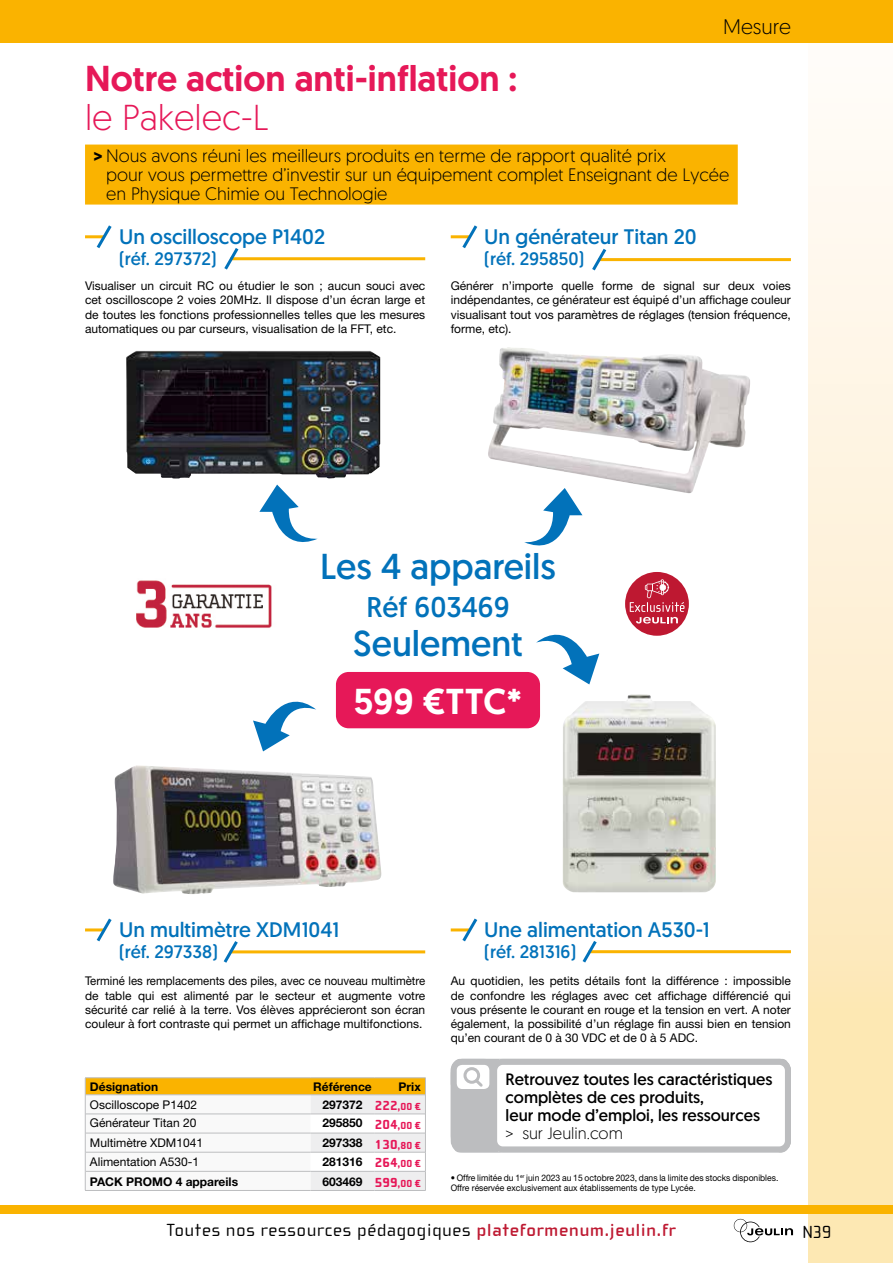
<style>
.page{position:relative;width:893px;height:1263px;background:#fff}
.page>*{position:absolute;margin:0;border:0;box-sizing:border-box;transform-origin:0 0}
.t1{font:500 36px "Geomanist";color:#e61858}
.t2{font:36px "Geomanist";color:#0272ba}
.t3{font:300 36px "Geomanist";color:#e61858}
.t4{font:500 36px "Geomanist";color:#fff}
.t5{font:28.5px "Geomanist";color:#0272ba}
.t6{font:21px "Geomanist";color:#0272ba}
.t7{font:300 21px "Geomanist";color:#000}
.t8{font:300 18px/18.8px "Geomanist";color:#000}
.t9{font:18px "Cholla Wide OT";letter-spacing:.05em;color:#000}
.t10{font:18px "Geomanist";color:#0272ba}
.t11{font:16.5px/18px "Geomanist";color:#000}
.t12{font:300 16.5px "Geomanist";color:#000}
.t13{font:12px/14.2px "Helvetica Neue";color:#000;text-align:justify}
.t14{font:12px/14.2px "Helvetica Neue";color:#000;text-align:justify;scale:.95 1}
.t15{font:700 12px "Helvetica Neue";color:#000}
.t16{font:9px/9.8px "Helvetica Neue";color:#000;scale:.95 1}
.s1{font-weight:700}
.s2{font-family:"Cholla Wide OT";font-weight:800;font-size:13.5px;color:#e61858}
.s3{font-weight:700;color:#be1a32}
</style>
<div class="page">
<div style="left:808px;top:0;width:85px;height:1263px;background:linear-gradient(to bottom,#fffdfe,#fde4ab)"></div>
<div style="left:0;top:0;width:893px;height:43px;background:#fab300"></div>
<svg style="left:734px;top:1219px;width:59px;height:23px"></svg>
<div style="left:0;top:1205px;width:893px;height:8px;background:#fab300"></div>
<hr style="left:85px;top:928px;width:19px;height:3px;background:#fab300">
<svg style="left:94px;top:918px;width:18px;height:24px"></svg>
<hr style="left:85px;top:235px;width:19px;height:3px;background:#fab300">
<svg style="left:94px;top:225px;width:18px;height:24px"></svg>
<hr style="left:451px;top:928px;width:19px;height:3px;background:#fab300">
<svg style="left:460px;top:918px;width:18px;height:24px"></svg>
<hr style="left:451px;top:235px;width:19px;height:3px;background:#fab300">
<svg style="left:460px;top:225px;width:18px;height:24px"></svg>
<div style="left:85px;top:145px;width:653px;height:60px;background:#fab300"></div>
<img style="left:563px;top:694px;width:153px;height:198px">
<img style="left:126px;top:351px;width:254px;height:127px">
<div style="left:625px;top:572px;width:64px;height:64px;background:#be1831;border-radius:50%"></div>
<hr style="left:661px;top:579px;width:3px;height:16px;background:#fff">
<svg style="left:630px;top:580px;width:54px;height:43px"></svg>
<svg style="left:536px;top:634px;width:63px;height:50px"></svg>
<svg style="left:524px;top:493px;width:58px;height:53px"></svg>
<svg style="left:253px;top:701px;width:63px;height:50px"></svg>
<div style="left:336px;top:672px;width:204px;height:56px;background:#e61858;border-radius:13px"></div>
<hr style="left:85px;top:1077px;width:226px;height:1px;background:#bdbec0">
<hr style="left:311px;top:1077px;width:63px;height:1px;background:#bdbec0">
<hr style="left:374px;top:1077px;width:52px;height:1px;background:#bdbec0">
<hr style="left:85px;top:1190px;width:226px;height:1px;background:#bdbec0">
<hr style="left:311px;top:1190px;width:63px;height:1px;background:#bdbec0">
<hr style="left:374px;top:1190px;width:52px;height:1px;background:#bdbec0">
<svg style="left:85px;top:1078px;width:341px;height:112px"></svg>
<img style="left:113px;top:765px;width:269px;height:129px">
<img style="left:488px;top:347px;width:262px;height:146px">
<img style="left:136px;top:580px;width:136px;height:48px">
<hr style="left:230px;top:257px;width:195px;height:3px;background:#fab300">
<svg style="left:224px;top:248px;width:17px;height:22px"></svg>
<hr style="left:598px;top:258px;width:193px;height:3px;background:#fab300">
<svg style="left:592px;top:248px;width:17px;height:23px"></svg>
<hr style="left:230px;top:950px;width:195px;height:3px;background:#fab300">
<svg style="left:223px;top:941px;width:18px;height:22px"></svg>
<hr style="left:589px;top:950px;width:202px;height:3px;background:#fab300">
<svg style="left:582px;top:941px;width:17px;height:22px"></svg>
<svg style="left:451px;top:1059px;width:340px;height:93px"></svg>
<svg style="left:259px;top:485px;width:59px;height:57px"></svg>
<h3 class="t7" style="left:723px;top:13px;width:69px">Mesure</h3>
<h1 class="t1" style="left:85px;top:54px;width:434px">Notre action anti-inflation :</h1>
<h1 class="t3" style="left:85px;top:94px;width:185px">le Pakelec-L</h1>
<h3 class="t8" style="left:106px;top:146px;width:624px;text-indent:-13px"><span class="s1">&gt;</span> Nous avons réuni les meilleurs produits en terme de rapport qualité prix<br>pour vous permettre d’investir sur un équipement complet Enseignant de Lycée en Physique Chimie ou Technologie</h3>
<h3 class="t6" style="left:119px;top:223px;width:208px">Un oscilloscope P1402</h3>
<h3 class="t10" style="left:119px;top:247px;width:99px">(réf. 297372)</h3>
<p class="t13" style="left:85px;top:278px;width:342px">Visualiser un circuit RC ou étudier le son ; aucun souci avec cet oscilloscope 2 voies 20MHz. Il dispose d’un écran large et de toutes les fonctions professionnelles telles que les mesures automatiques ou par curseurs, visualisation de la FFT, etc.</p>
<h3 class="t6" style="left:484px;top:223px;width:214px">Un générateur Titan 20</h3>
<h3 class="t10" style="left:484px;top:247px;width:101px">(réf. 295850)</h3>
<p class="t13" style="left:451px;top:278px;width:342px">Générer n’importe quelle forme de signal sur deux voies indépendantes, ce générateur est équipé d’un affichage couleur visualisant tout vos paramètres de réglages (tension fréquence, forme, etc).</p>
<h1 class="t2" style="left:320px;top:543px;width:237px">Les 4 appareils</h1>
<h2 class="t5" style="left:366px;top:589px;width:145px">Réf 603469</h2>
<h1 class="t2" style="left:353px;top:620px;width:171px">Seulement</h1>
<h1 class="t4" style="left:354px;top:677px;width:170px">599 €TTC*</h1>
<h3 class="t6" style="left:119px;top:916px;width:222px">Un multimètre XDM1041</h3>
<h3 class="t10" style="left:119px;top:940px;width:100px">(réf. 297338)</h3>
<p class="t14" style="left:85px;top:974px;width:360px">Terminé les remplacements des piles, avec ce nouveau multimètre de table qui est alimenté par le secteur et augmente votre sécurité car relié à la terre. Vos élèves apprécieront son écran couleur à fort contraste qui permet un affichage multifonctions.</p>
<p class="t15" style="left:90px;top:1079px;width:70px">Désignation</p>
<p class="t15" style="left:313px;top:1079px;width:60px">Référence</p>
<p class="t15" style="left:399px;top:1079px;width:24px">Prix</p>
<p class="t13" style="left:90px;top:1097px;width:109px">Oscilloscope P1402</p>
<p class="t15" style="left:322px;top:1097px;width:100px">297372 <span class="s2">222</span><sub>,00</sub> <sub>€</sub></p>
<p class="t13" style="left:90px;top:1116px;width:108px">Générateur Titan 20</p>
<p class="t15" style="left:322px;top:1115px;width:100px">295850 <span class="s2">204</span><sub>,00</sub> <sub>€</sub></p>
<p class="t13" style="left:90px;top:1136px;width:115px">Multimètre XDM1041</p>
<p class="t15" style="left:322px;top:1135px;width:100px">297338 <span class="s2">130</span><sub>,80</sub> <sub>€</sub></p>
<p class="t13" style="left:90px;top:1154px;width:111px">Alimentation A530-1</p>
<p class="t15" style="left:322px;top:1154px;width:100px">281316 <span class="s2">264</span><sub>,00</sub> <sub>€</sub></p>
<p class="t15" style="left:90px;top:1174px;width:150px">PACK PROMO 4 appareils</p>
<p class="t15" style="left:322px;top:1174px;width:100px">603469 <span class="s2">599</span><sub>,00</sub> <sub>€</sub></p>
<h3 class="t6" style="left:484px;top:916px;width:227px">Une alimentation A530-1</h3>
<h3 class="t10" style="left:484px;top:940px;width:93px">(réf. 281316)</h3>
<p class="t13" style="left:451px;top:974px;width:342px">Au quotidien, les petits détails font la différence : impossible de confondre les réglages avec cet affichage différencié qui vous présente le courant en rouge et la tension en vert. A noter également, la possibilité d’un réglage fin aussi bien en tension qu’en courant de 0 à 30 VDC et de 0 à 5 ADC.</p>
<h3 class="t11" style="left:506px;top:1070px;width:268px">Retrouvez toutes les caractéristiques complètes de ces produits,<br>leur mode d’emploi, les ressources</h3>
<h3 class="t12" style="left:506px;top:1122px;width:119px">&gt; sur Jeulin.com</h3>
<p class="t16" style="left:451px;top:1173px;width:346px">• Offre limitée du 1<sup>er</sup> juin 2023 au 15 octobre 2023, dans la limite des stocks disponibles.<br>Offre réservée exclusivement aux établissements de type Lycée.</p>
<h3 class="t9" style="left:167px;top:1220px;width:510px">Toutes nos ressources pédagogiques <span class="s3">plateformenum.jeulin.fr</span></h3>
<h3 class="t9" style="left:802px;top:1222px;width:30px">N39</h3>
</div>
